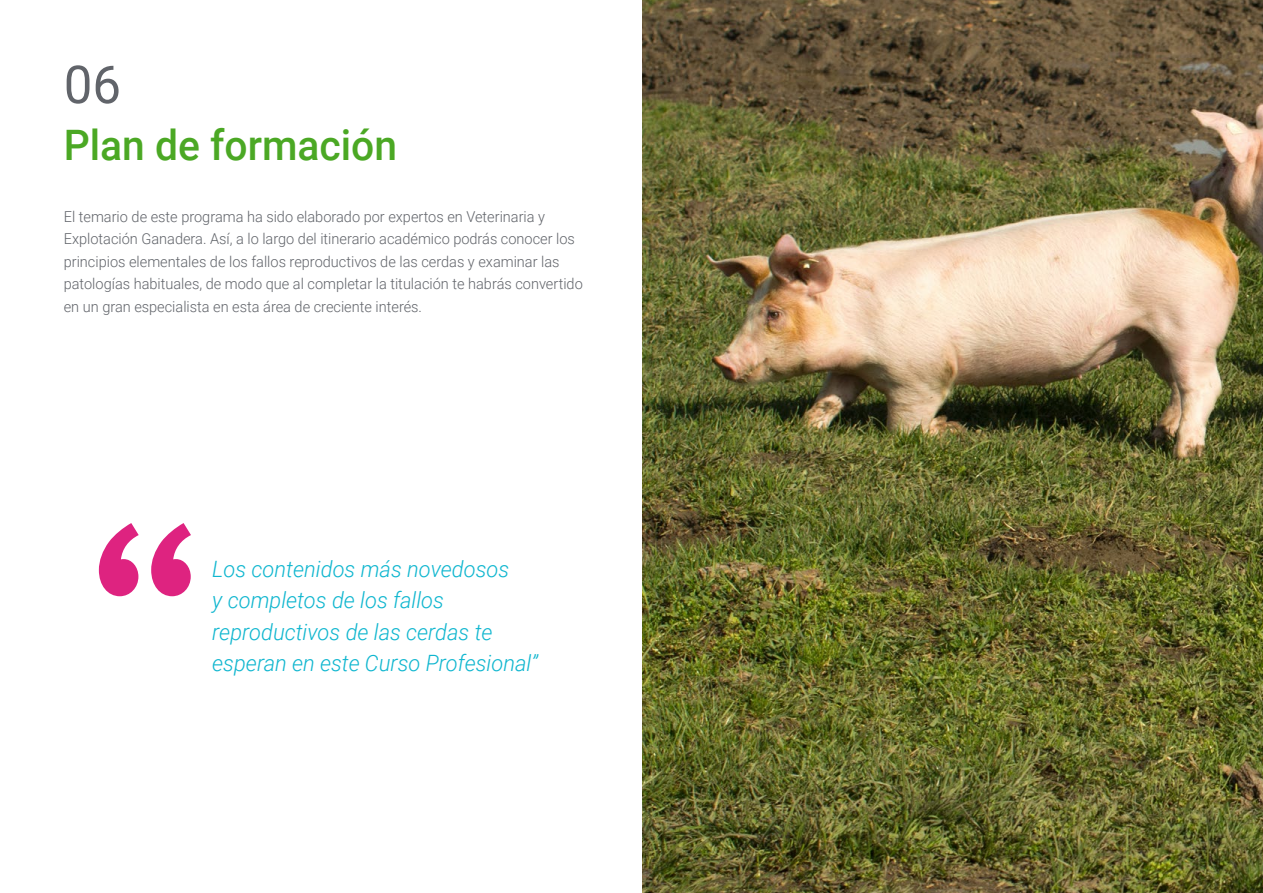
<style>
.page{position:relative;width:1263px;height:893px;background:#fff}
.page>*{position:absolute;margin:0;border:0;box-sizing:border-box;transform-origin:0 0}
.t1{font:52.5px "Roboto";color:#61646a}
.t2{font:500 42px "Roboto";color:#4ba824}
.t3{font:italic 300 22.5px/31.5px "Roboto";color:#0fb6cf}
.t4{font:300 15px/22.5px "Roboto";color:#61646a}
</style>
<div class="page">
<svg style="left:99px;top:523px;width:92px;height:73px"></svg>
<img style="left:642px;top:0;width:621px;height:893px">
<h1 class="t1" style="left:64px;top:48px;width:59px">06</h1>
<h2 class="t2" style="left:64px;top:115px;width:335px">Plan de formación</h2>
<p class="t4" style="left:64px;top:205px;width:521px">El temario de este programa ha sido elaborado por expertos en Veterinaria y Explotación Ganadera. Así, a lo largo del itinerario académico podrás conocer los principios elementales de los fallos reproductivos de las cerdas y examinar las patologías habituales, de modo que al completar la titulación te habrás convertido en un gran especialista en esta área de creciente interés.</p>
<h3 class="t3" style="left:212px;top:552px;width:327px">Los contenidos más novedosos<br>y completos de los fallos reproductivos de las cerdas te esperan en este Curso Profesional”</h3>
</div>
